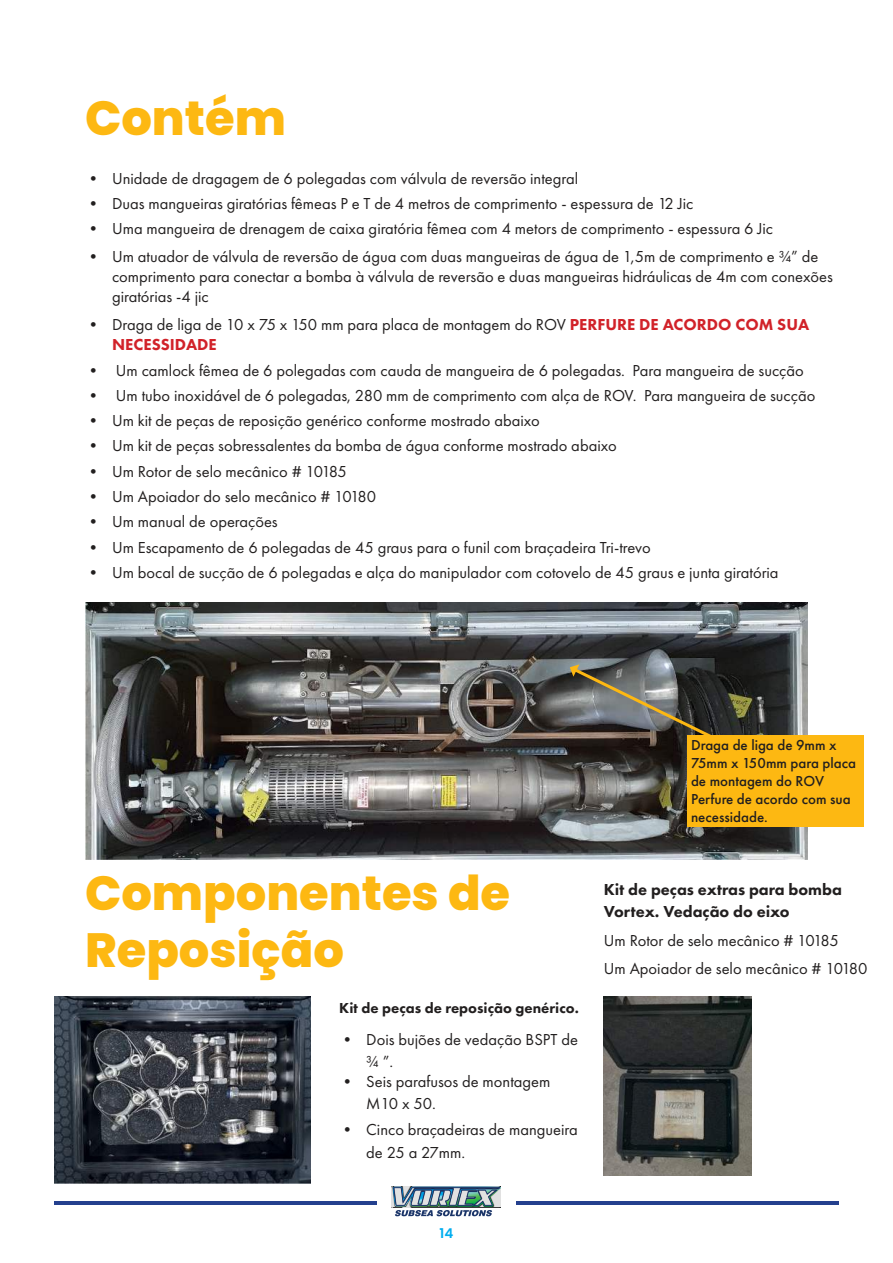
<style>
.page{position:relative;width:893px;height:1263px;background:#fff}
.page>*{position:absolute;margin:0;border:0;box-sizing:border-box;transform-origin:0 0}
.t1{font:800 48px/57.6px "Poppins";color:#fdb812}
.t2{font:16.5px/19.8px "Futura PT";color:#221f1f}
.t3{font:800 16.5px/22.8px "Futura PT";color:#221f1f}
.t4{font:500 15px/18px "Futura PT";color:#221f1f}
.t5{font:800 15px "Futura PT";color:#221f1f}
.t6{font:600 13.5px "Poppins";color:#00adef}
.s1{font-weight:800;color:#d12229}
</style>
<div class="page">
<img style="left:392px;top:1186px;width:109px;height:30px">
<hr style="left:54px;top:1201px;width:322px;height:3px;background:#24408e">
<hr style="left:517px;top:1201px;width:322px;height:3px;background:#24408e">
<img style="left:85px;top:602px;width:723px;height:257px">
<svg style="left:570px;top:664px;width:149px;height:79px;background:#5e5c56"></svg>
<div style="left:687px;top:734px;width:177px;height:92px;background:#fdb812"></div>
<img style="left:54px;top:996px;width:256px;height:188px">
<img style="left:604px;top:996px;width:147px;height:179px">
<h1 class="t1" style="left:85px;top:89px;width:202px">Contém</h1>
<p class="t2" style="left:85px;top:169px;width:495px">• Unidade de dragagem de 6 polegadas com válvula de reversão integral</p>
<p class="t2" style="left:85px;top:194px;width:610px">• Duas mangueiras giratórias fêmeas P e T de 4 metros de comprimento - espessura de 12 Jic</p>
<p class="t2" style="left:85px;top:219px;width:690px">• Uma mangueira de drenagem de caixa giratória fêmea com 4 metors de comprimento - espessura 6 Jic</p>
<p class="t2" style="left:112px;top:248px;width:722px;text-indent:-27px">• Um atuador de válvula de reversão de água com duas mangueiras de água de 1,5m de comprimento e ¾” de comprimento para conectar a bomba à válvula de reversão e duas mangueiras hidráulicas de 4m com conexões giratórias -4 jic</p>
<p class="t2" style="left:112px;top:315px;width:699px;text-indent:-27px">• Draga de liga de 10 x 75 x 150 mm para placa de montagem do ROV <span class="s1">PERFURE DE ACORDO COM SUA<br>NECESSIDADE</span></p>
<p class="t2" style="left:85px;top:361px;width:720px">• Um camlock fêmea de 6 polegadas com cauda de mangueira de 6 polegadas. Para mangueira de sucção</p>
<p class="t2" style="left:85px;top:386px;width:732px">• Um tubo inoxidável de 6 polegadas, 280 mm de comprimento com alça de ROV. Para mangueira de sucção</p>
<p class="t2" style="left:85px;top:411px;width:456px">• Um kit de peças de reposição genérico conforme mostrado abaixo</p>
<p class="t2" style="left:85px;top:436px;width:533px">• Um kit de peças sobressalentes da bomba de água conforme mostrado abaixo</p>
<p class="t2" style="left:85px;top:462px;width:263px">• Um Rotor de selo mecânico # 10185</p>
<p class="t2" style="left:85px;top:487px;width:293px">• Um Apoiador do selo mecânico # 10180</p>
<p class="t2" style="left:85px;top:512px;width:194px">• Um manual de operações</p>
<p class="t2" style="left:85px;top:538px;width:567px">• Um Escapamento de 6 polegadas de 45 graus para o funil com braçadeira Tri-trevo</p>
<p class="t2" style="left:85px;top:563px;width:695px">• Um bocal de sucção de 6 polegadas e alça do manipulador com cotovelo de 45 graus e junta giratória</p>
<h1 class="t1" style="left:85px;top:864px;width:427px">Componentes de<br>Reposição</h1>
<p class="t5" style="left:339px;top:1000px;width:241px">Kit de peças de reposição genérico.</p>
<p class="t2" style="left:366px;top:1028px;width:213px;line-height:22.8px;text-indent:-27px">• Dois bujões de vedação BSPT de ¾ ”.</p>
<p class="t2" style="left:366px;top:1070px;width:186px;line-height:22.8px;text-indent:-27px">• Seis parafusos de montagem<br>M10 x 50.</p>
<p class="t2" style="left:366px;top:1118px;width:213px;line-height:22.8px;text-indent:-27px">• Cinco braçadeiras de mangueira de 25 a 27mm.</p>
<p class="t4" style="left:691px;top:736px;width:167px">Draga de liga de 9mm x<br>75mm x 150mm para placa de montagem do ROV<br>Perfure de acordo com sua necessidade.</p>
<p class="t3" style="left:604px;top:878px;width:240px">Kit de peças extras para bomba<br>Vortex. Vedação do eixo</p>
<p class="t2" style="left:604px;top:926px;width:265px;line-height:28.3px">Um Rotor de selo mecânico # 10185<br>Um Apoiador de selo mecânico # 10180</p>
<p class="t6" style="left:440px;top:1225px;width:15px">14</p>
</div>
